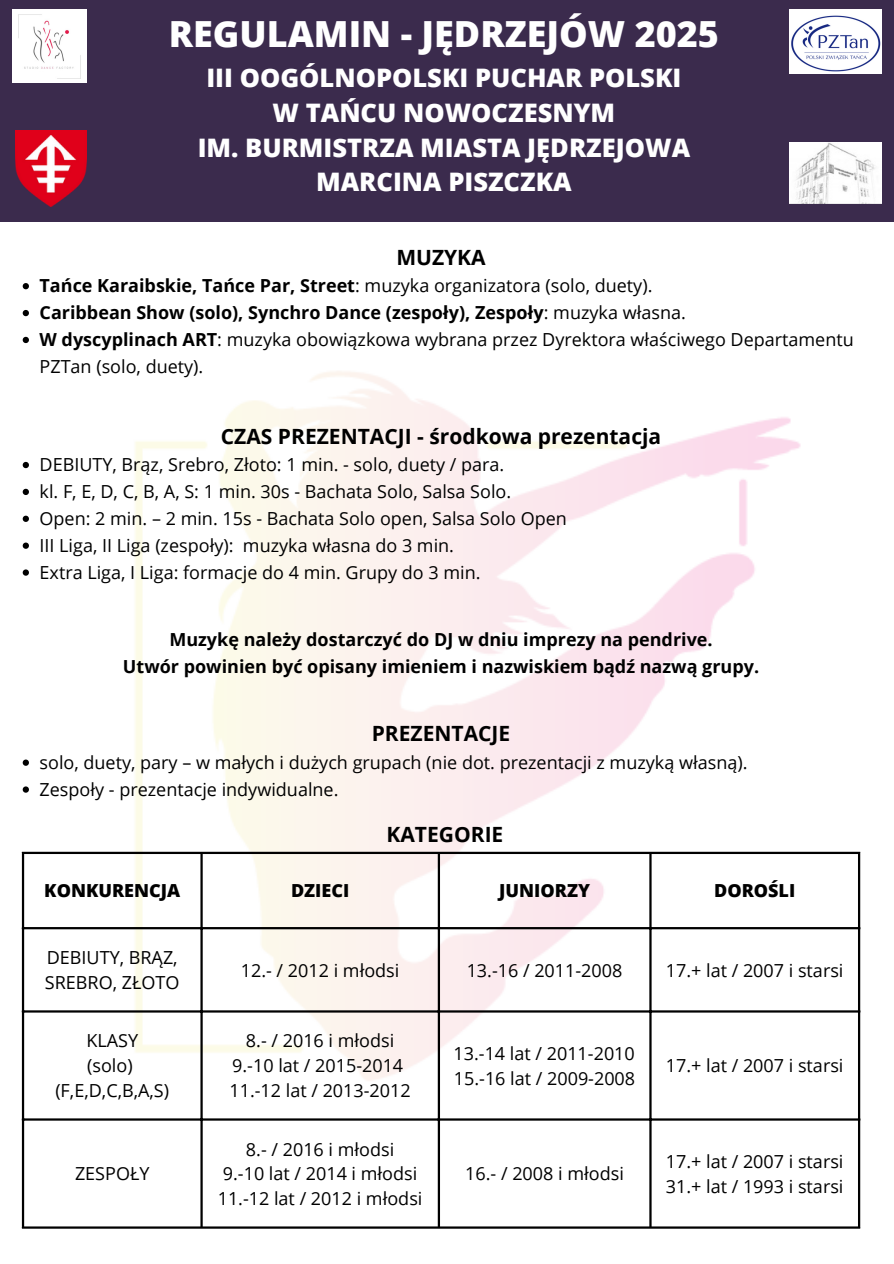
<style>
.page{position:relative;width:894px;height:1264px;background:#fff}
.page>*{position:absolute;margin:0;border:0;box-sizing:border-box;transform-origin:0 0}
.t1{font:800 36px "Open Sans";color:#fff}
.t2{font:800 25.5px/34.8px "Open Sans";color:#fff;text-align:center}
.t3{font:700 21px "Open Sans";color:#000}
.t4{font:18px/24.8px "Open Sans";color:#000}
.t5{font:700 18px/26.8px "Open Sans";color:#000;text-align:center}
.t6{font:800 18px "Open Sans";color:#000}
.s1{font-weight:700}
.s2{font-weight:400}
</style>
<div class="page">
<img style="left:21px;top:312px;width:840px;height:826px">
<hr style="left:22px;top:854px;width:2px;height:372px;background:#000">
<hr style="left:200px;top:854px;width:3px;height:372px;background:#000">
<hr style="left:437px;top:854px;width:3px;height:372px;background:#000">
<hr style="left:649px;top:854px;width:2px;height:372px;background:#000">
<hr style="left:857px;top:854px;width:3px;height:372px;background:#000">
<hr style="left:22px;top:851px;width:838px;height:3px;background:#000">
<hr style="left:22px;top:927px;width:838px;height:2px;background:#000">
<hr style="left:22px;top:1010px;width:838px;height:2px;background:#000">
<hr style="left:22px;top:1118px;width:838px;height:2px;background:#000">
<hr style="left:22px;top:1226px;width:838px;height:2px;background:#000">
<svg style="left:23px;top:283px;width:6px;height:6px"></svg>
<svg style="left:23px;top:310px;width:6px;height:6px"></svg>
<svg style="left:23px;top:337px;width:6px;height:6px"></svg>
<svg style="left:23px;top:462px;width:6px;height:6px"></svg>
<svg style="left:23px;top:489px;width:6px;height:6px"></svg>
<svg style="left:23px;top:515px;width:6px;height:7px"></svg>
<svg style="left:23px;top:542px;width:6px;height:7px"></svg>
<svg style="left:23px;top:569px;width:6px;height:6px"></svg>
<svg style="left:23px;top:759px;width:6px;height:6px"></svg>
<svg style="left:23px;top:786px;width:6px;height:6px"></svg>
<div style="left:0;top:0;width:893px;height:222px;background:#3b2b4d"></div>
<img style="left:789px;top:9px;width:91px;height:64px">
<img style="left:13px;top:9px;width:73px;height:73px">
<img style="left:16px;top:130px;width:71px;height:77px">
<img style="left:789px;top:143px;width:91px;height:61px">
<h1 class="t1" style="left:169px;top:9px;width:551px">REGULAMIN - JĘDRZEJÓW 2025</h1>
<h2 class="t2" style="left:198px;top:59px;width:494px">III OOGÓLNOPOLSKI PUCHAR POLSKI<br>W TAŃCU NOWOCZESNYM<br>IM. BURMISTRZA MIASTA JĘDRZEJOWA<br>MARCINA PISZCZKA</h2>
<p class="t3" style="left:396px;top:242px;width:91px">MUZYKA</p>
<p class="t4" style="left:40px;top:273px;width:614px"><span class="s1">Tańce Karaibskie, Tańce Par, Street</span>: muzyka organizatora (solo, duety).</p>
<p class="t5" style="left:40px;top:299px;width:647px">Caribbean Show (solo), Synchro Dance (zespoły), Zespoły<span class="s2">: muzyka własna.</span></p>
<p class="t4" style="left:40px;top:326px;width:815px;line-height:26.8px"><span class="s1">W dyscyplinach ART</span>: muzyka obowiązkowa wybrana przez Dyrektora właściwego Departamentu<br>PZTan (solo, duety).</p>
<p class="t3" style="left:221px;top:421px;width:441px">CZAS PREZENTACJI - środkowa prezentacja</p>
<p class="t4" style="left:40px;top:452px;width:466px">DEBIUTY, Brąz, Srebro, Złoto: 1 min. - solo, duety / para.</p>
<p class="t4" style="left:40px;top:479px;width:473px">kl. F, E, D, C, B, A, S: 1 min. 30s - Bachata Solo, Salsa Solo.</p>
<p class="t4" style="left:40px;top:505px;width:528px">Open: 2 min. – 2 min. 15s - Bachata Solo open, Salsa Solo Open</p>
<p class="t4" style="left:40px;top:532px;width:416px">III Liga, II Liga (zespoły): muzyka własna do 3 min.</p>
<p class="t4" style="left:40px;top:559px;width:442px">Extra Liga, I Liga: formacje do 4 min. Grupy do 3 min.</p>
<p class="t5" style="left:123px;top:625px;width:637px">Muzykę należy dostarczyć do DJ w dniu imprezy na pendrive.<br>Utwór powinien być opisany imieniem i nazwiskiem bądź nazwą grupy.</p>
<p class="t3" style="left:371px;top:719px;width:140px">PREZENTACJE</p>
<p class="t4" style="left:40px;top:749px;width:709px">solo, duety, pary – w małych i dużych grupach (nie dot. prezentacji z muzyką własną).</p>
<p class="t4" style="left:40px;top:776px;width:300px">Zespoły - prezentacje indywidualne.</p>
<p class="t3" style="left:386px;top:819px;width:118px">KATEGORIE</p>
<h1 class="t6" style="left:44px;top:877px;width:137px">KONKURENCJA</h1>
<p class="t6" style="left:291px;top:877px;width:60px">DZIECI</p>
<p class="t6" style="left:499px;top:877px;width:92px">JUNIORZY</p>
<p class="t6" style="left:714px;top:877px;width:83px">DOROŚLI</p>
<p class="t4" style="left:45px;top:944px;width:136px">DEBIUTY, BRĄZ,<br>SREBRO, ZŁOTO</p>
<h2 class="t4" style="left:241px;top:957px;width:160px">12.- / 2012 i młodsi</h2>
<p class="t4" style="left:466px;top:957px;width:157px">13.-16 / 2011-2008</p>
<p class="t4" style="left:665px;top:957px;width:179px">17.+ lat / 2007 i starsi</p>
<p class="t4" style="left:86px;top:1028px;width:53px">KLASY</p>
<h3 class="t4" style="left:87px;top:1052px;width:47px">(solo)</h3>
<p class="t4" style="left:55px;top:1077px;width:115px">(F,E,D,C,B,A,S)</p>
<p class="t4" style="left:75px;top:1160px;width:76px">ZESPOŁY</p>
<p class="t4" style="left:246px;top:1028px;width:150px">8.- / 2016 i młodsi</p>
<p class="t4" style="left:232px;top:1052px;width:172px">9.-10 lat / 2015-2014</p>
<p class="t4" style="left:229px;top:1077px;width:183px">11.-12 lat / 2013-2012</p>
<p class="t4" style="left:246px;top:1136px;width:150px">8.- / 2016 i młodsi</p>
<p class="t4" style="left:223px;top:1160px;width:196px">9.-10 lat / 2014 i młodsi</p>
<p class="t4" style="left:218px;top:1185px;width:206px">11.-12 lat / 2012 i młodsi</p>
<p class="t4" style="left:453px;top:1040px;width:183px">13.-14 lat / 2011-2010</p>
<h4 class="t4" style="left:454px;top:1065px;width:183px">15.-16 lat / 2009-2008</h4>
<p class="t4" style="left:465px;top:1160px;width:160px">16.- / 2008 i młodsi</p>
<h2 class="t4" style="left:665px;top:1052px;width:179px">17.+ lat / 2007 i starsi</h2>
<p class="t4" style="left:665px;top:1148px;width:179px">17.+ lat / 2007 i starsi</p>
<p class="t4" style="left:665px;top:1173px;width:179px">31.+ lat / 1993 i starsi</p>
</div>
